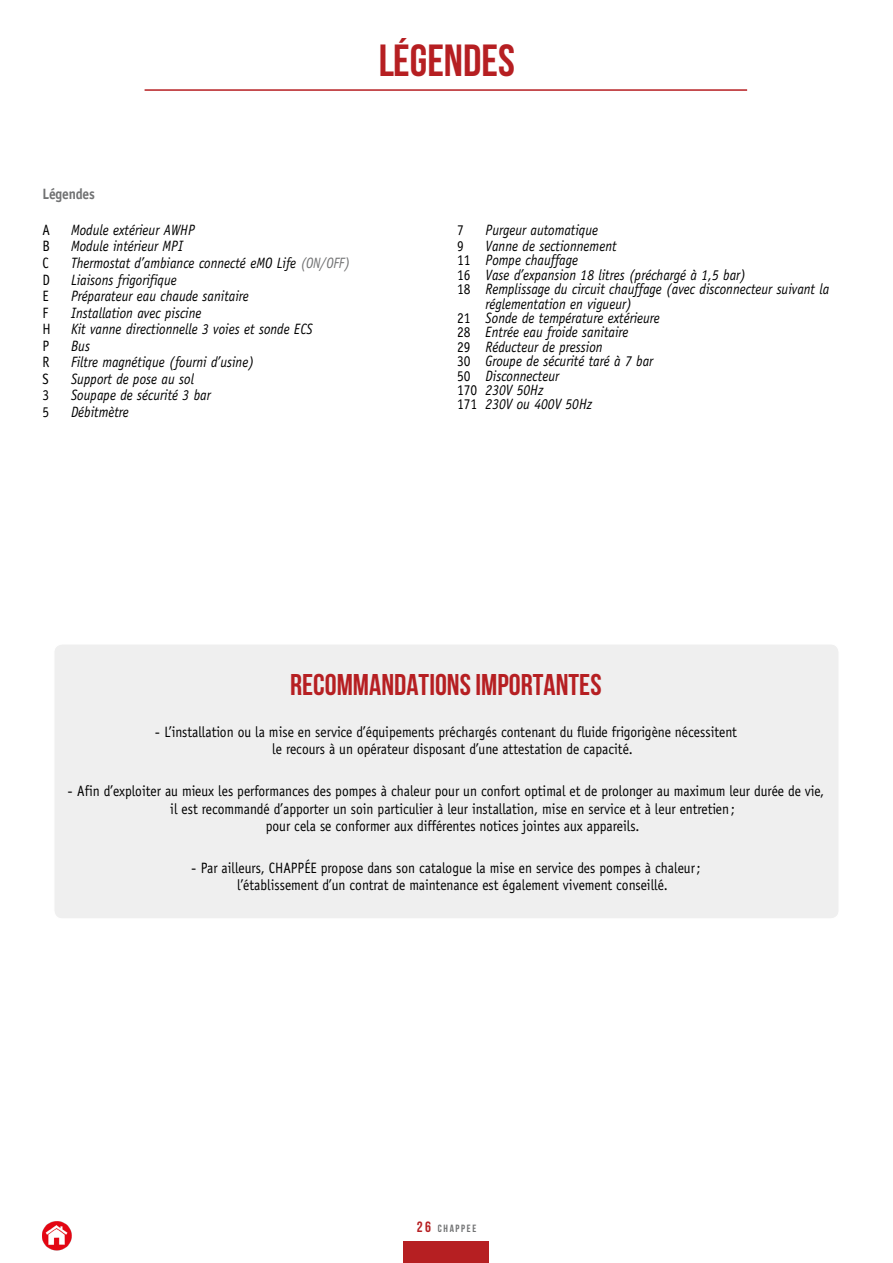
<style>
.page{position:relative;width:893px;height:1263px;background:#fff}
.page>*{position:absolute;margin:0;border:0;box-sizing:border-box;transform-origin:0 0}
.t1{font:700 45px "Bebas Neue";color:#b61f22}
.t2{font:700 30px "Bebas Neue";color:#b61f22}
.t3{font:italic 15px "Officina Sans";color:#000;scale:.9 1}
.t4{font:15px/17.2px "Officina Sans";color:#000}
.t5{font:15px "Officina Sans";color:#000;scale:.9 1}
.t6{font:700 15px "Officina Sans";letter-spacing:-.015em;color:#717273;scale:.9 1}
.t7{font:700 10.5px "Bebas Neue";letter-spacing:.155em;color:#717273}
.s1{color:#717273}
.s2{font-style:normal}
.s3{font-size:15px;color:#b61f22}
</style>
<div class="page">
<div style="left:404px;top:1242px;width:85px;height:21px;background:#b61f22"></div>
<img style="left:43px;top:1221px;width:29px;height:29px">
<div style="left:54px;top:644px;width:785px;height:275px;background:#efefef;border-radius:9px"></div>
<hr style="left:145px;top:89px;width:602px;height:2px;background:#b61f22">
<h1 class="t1" style="left:378px;top:36px;width:138px">LÉGENDES</h1>
<p class="t6" style="left:43px;top:184px;width:60px">Légendes</p>
<p class="t5" style="left:43px;top:221px;width:10px">A</p>
<p class="t3" style="left:71px;top:221px;width:139px">Module extérieur AWHP</p>
<p class="t5" style="left:43px;top:237px;width:10px">B</p>
<p class="t3" style="left:71px;top:237px;width:126px">Module intérieur MPI</p>
<p class="t5" style="left:43px;top:254px;width:8px">C</p>
<p class="t3" style="left:71px;top:254px;width:312px">Thermostat d’ambiance connecté eMO Life <span class="s1">(ON/OFF)</span></p>
<p class="t5" style="left:43px;top:271px;width:10px">D</p>
<p class="t3" style="left:71px;top:271px;width:119px">Liaisons frigorifique</p>
<p class="t5" style="left:43px;top:287px;width:8px">E</p>
<p class="t3" style="left:71px;top:287px;width:199px">Préparateur eau chaude sanitaire</p>
<p class="t5" style="left:43px;top:304px;width:8px">F</p>
<p class="t3" style="left:71px;top:304px;width:146px">Installation avec piscine</p>
<p class="t5" style="left:43px;top:320px;width:11px">H</p>
<p class="t3" style="left:71px;top:320px;width:270px">Kit vanne directionnelle 3 voies et sonde ECS</p>
<p class="t5" style="left:43px;top:337px;width:9px">P</p>
<p class="t3" style="left:71px;top:337px;width:23px">Bus</p>
<p class="t5" style="left:43px;top:353px;width:9px">R</p>
<p class="t3" style="left:71px;top:353px;width:205px">Filtre magnétique (fourni d’usine)</p>
<p class="t5" style="left:43px;top:370px;width:8px">S</p>
<p class="t3" style="left:71px;top:370px;width:138px">Support de pose au sol</p>
<p class="t5" style="left:43px;top:386px;width:9px">3</p>
<p class="t3" style="left:71px;top:386px;width:157px">Soupape de sécurité 3 bar</p>
<p class="t5" style="left:43px;top:403px;width:9px">5</p>
<p class="t3" style="left:71px;top:403px;width:66px">Débitmètre</p>
<p class="t5" style="left:457px;top:221px;width:9px">7</p>
<p class="t3" style="left:486px;top:221px;width:127px">Purgeur automatique</p>
<p class="t5" style="left:457px;top:237px;width:9px">9</p>
<p class="t3" style="left:486px;top:237px;width:147px">Vanne de sectionnement</p>
<p class="t3" style="left:457px;top:252px;width:136px"><span class="s2">11</span> Pompe chauffage</p>
<p class="t3" style="left:457px;top:266px;width:322px"><span class="s2">16</span> Vase d’expansion 18 litres (préchargé à 1,5 bar)</p>
<p class="t3" style="left:457px;top:280px;width:415px"><span class="s2">18</span> Remplissage du circuit chauffage (avec disconnecteur suivant la</p>
<p class="t3" style="left:486px;top:295px;width:164px">réglementation en vigueur)</p>
<p class="t3" style="left:457px;top:309px;width:227px"><span class="s2">21</span> Sonde de température extérieure</p>
<p class="t3" style="left:457px;top:324px;width:192px"><span class="s2">28</span> Entrée eau froide sanitaire</p>
<p class="t3" style="left:457px;top:338px;width:163px"><span class="s2">29</span> Réducteur de pression</p>
<p class="t3" style="left:457px;top:352px;width:219px"><span class="s2">30</span> Groupe de sécurité taré à 7 bar</p>
<p class="t3" style="left:457px;top:367px;width:115px"><span class="s2">50</span> Disconnecteur</p>
<p class="t3" style="left:457px;top:381px;width:97px"><span class="s2">170</span> 230V 50Hz</p>
<p class="t3" style="left:457px;top:396px;width:152px"><span class="s2">171</span> 230V ou 400V 50Hz</p>
<h2 class="t2" style="left:290px;top:668px;width:313px">RECOMMANDATIONS IMPORTANTES</h2>
<p class="t4" style="left:272px;top:723px;width:466px;text-indent:-118px">- L’installation ou la mise en service d’équipements préchargés contenant du fluide frigorigène nécessitent le recours à un opérateur disposant d’une attestation de capacité.</p>
<p class="t4" style="left:68px;top:783px;width:758px">- Afin d’exploiter au mieux les performances des pompes à chaleur pour un confort optimal et de prolonger au maximum leur durée de vie,</p>
<p class="t5" style="left:170px;top:800px;width:629px">il est recommandé d’apporter un soin particulier à leur installation, mise en service et à leur entretien;</p>
<p class="t5" style="left:266px;top:817px;width:417px">pour cela se conformer aux différentes notices jointes aux appareils.</p>
<p class="t4" style="left:237px;top:859px;width:465px;text-indent:-46px">- Par ailleurs, CHAPPÉE propose dans son catalogue la mise en service des pompes à chaleur; l’établissement d’un contrat de maintenance est également vivement conseillé.</p>
<p class="t7" style="left:417px;top:1222px;width:61px"><span class="s3">26</span> CHAPPEE</p>
</div>
